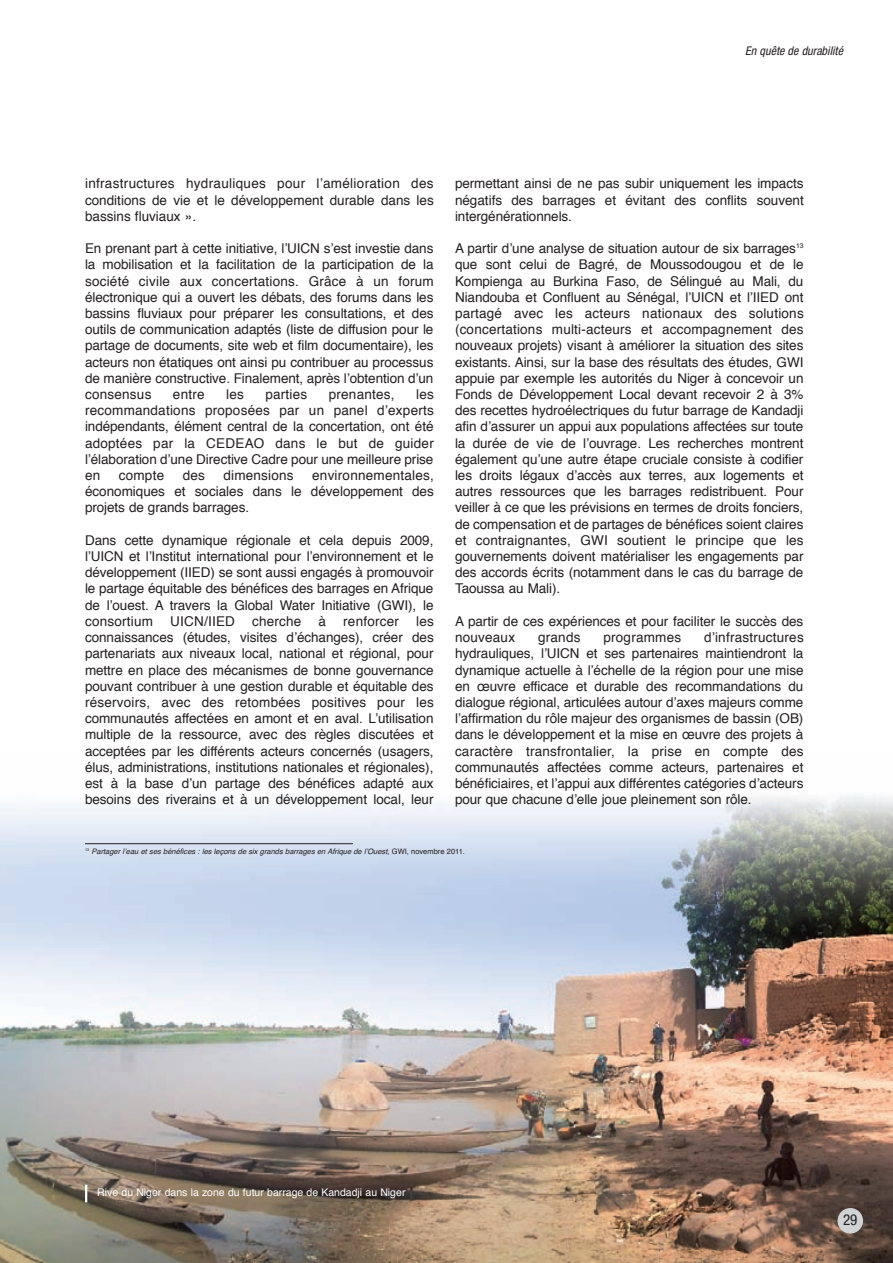
<style>
.page{position:relative;width:893px;height:1263px;background:#fff}
.page>*{position:absolute;margin:0;border:0;box-sizing:border-box;transform-origin:0 0}
.t1{font:condensed 15px "Helvetica Neue";color:#231f20}
.t2{font:13.5px/16.2px "Helvetica";letter-spacing:-.005em;color:#231f20;text-align:justify}
.t3{font:13.5px "Helvetica";letter-spacing:.015em;color:#231f20}
.t4{font:italic condensed 12px "Helvetica Neue";color:#231f20}
.t5{font:10.5px "Helvetica";color:#fff}
.t6{font:italic 7.5px "Helvetica";color:#231f20}
.s1{font-style:normal}
</style>
<div class="page">
<img style="left:0;top:796px;width:893px;height:467px">
<hr style="left:85px;top:843px;width:268px;height:1px;background:#231f20">
<svg style="left:85px;top:1185px;width:2px;height:17px"></svg>
<div style="left:837px;top:1208px;width:26px;height:25px;background:#d1d2d4;border-radius:50%"></div>
<p class="t4" style="left:745px;top:46px;width:99px">En quête de durabilité</p>
<p class="t2" style="left:85px;top:177px;width:350px">infrastructures hydrauliques pour l’amélioration des conditions de vie et le développement durable dans les bassins fluviaux ».</p>
<p class="t2" style="left:85px;top:241px;width:350px">En prenant part à cette initiative, l’UICN s’est investie dans la mobilisation et la facilitation de la participation de la société civile aux concertations. Grâce à un forum électronique qui a ouvert les débats, des forums dans les bassins fluviaux pour préparer les consultations, et des outils de communication adaptés (liste de diffusion pour le partage de documents, site web et film documentaire), les acteurs non étatiques ont ainsi pu contribuer au processus de manière constructive. Finalement, après l’obtention d’un consensus</p>
<p class="t2" style="left:85px;top:387px;width:350px;text-indent:331px">les recommandations proposées par un panel d’experts indépendants, élément central de la concertation, ont été adoptées par la CEDEAO dans le but de guider l’élaboration d’une Directive Cadre pour une meilleure prise en</p>
<p class="t2" style="left:173px;top:387px;width:33px">entre</p>
<p class="t2" style="left:226px;top:387px;width:19px">les</p>
<p class="t3" style="left:265px;top:389px;width:43px">parties</p>
<p class="t3" style="left:329px;top:389px;width:67px">prenantes,</p>
<p class="t2" style="left:119px;top:468px;width:47px">compte</p>
<p class="t2" style="left:183px;top:468px;width:24px">des</p>
<p class="t3" style="left:223px;top:470px;width:72px">dimensions</p>
<p class="t2" style="left:85px;top:468px;width:350px;text-indent:227px">environnementales, économiques et sociales dans le développement des projets de grands barrages.</p>
<p class="t2" style="left:85px;top:533px;width:350px">Dans cette dynamique régionale et cela depuis 2009, l’UICN et l’Institut international pour l’environnement et le développement (IIED) se sont aussi engagés à promouvoir le partage équitable des bénéfices des barrages en Afrique de l’ouest. A travers la Global Water Initiative (GWI), le consortium</p>
<p class="t3" style="left:170px;top:615px;width:66px">UICN/IIED</p>
<p class="t3" style="left:252px;top:615px;width:51px">cherche</p>
<p class="t2" style="left:319px;top:614px;width:9px">à</p>
<p class="t3" style="left:343px;top:615px;width:57px">renforcer</p>
<p class="t2" style="left:85px;top:614px;width:350px;text-indent:331px">les connaissances (études, visites d’échanges), créer des partenariats aux niveaux local, national et régional, pour mettre en place des mécanismes de bonne gouvernance pouvant contribuer à une gestion durable et équitable des réservoirs, avec des retombées positives pour les communautés affectées en amont et en aval. L’utilisation multiple de la ressource, avec des règles discutées et acceptées par les différents acteurs concernés (usagers, élus, administrations, institutions nationales et régionales), est à la base d’un partage des bénéfices adapté aux besoins des riverains et à un développement local, leur</p>
<p class="t2" style="left:455px;top:177px;width:350px">permettant ainsi de ne pas subir uniquement les impacts négatifs des barrages et évitant des conflits souvent intergénérationnels.</p>
<p class="t2" style="left:455px;top:241px;width:350px">A partir d’une analyse de situation autour de six barrages<sup>13 </sup>que sont celui de Bagré, de Moussodougou et de le Kompienga au Burkina Faso, de Sélingué au Mali, du Niandouba et Confluent au Sénégal, l’UICN et l’IIED ont partagé avec les acteurs nationaux des solutions (concertations multi-acteurs et accompagnement des nouveaux projets) visant à améliorer la situation des sites existants. Ainsi, sur la base des résultats des études, GWI appuie par exemple les autorités du Niger à concevoir un Fonds de Développement Local devant recevoir 2 à 3% des recettes hydroélectriques du futur barrage de Kandadji afin d’assurer un appui aux populations affectées sur toute la durée de vie de l’ouvrage. Les recherches montrent également qu’une autre étape cruciale consiste à codifier les droits légaux d’accès aux terres, aux logements et autres ressources que les barrages redistribuent. Pour veiller à ce que les prévisions en termes de droits fonciers, de compensation et de partages de bénéfices soient claires et contraignantes, GWI soutient le principe que les gouvernements doivent matérialiser les engagements par des accords écrits (notamment dans le cas du barrage de Taoussa au Mali).</p>
<p class="t2" style="left:455px;top:614px;width:350px">A partir de ces expériences et pour faciliter le succès des nouveaux</p>
<p class="t2" style="left:455px;top:630px;width:350px;text-indent:249px">d’infrastructures hydrauliques, l’UICN et ses partenaires maintiendront la dynamique actuelle à l’échelle de la région pour une mise en œuvre efficace et durable des recommandations du dialogue régional, articulées autour d’axes majeurs comme l’affirmation du rôle majeur des organismes de bassin (OB) dans le développement et la mise en œuvre des projets à caractère transfrontalier, la prise en compte des communautés affectées comme acteurs, partenaires et bénéficiaires, et l’appui aux différentes catégories d’acteurs pour que chacune d’elle joue pleinement son rôle.</p>
<p class="t2" style="left:538px;top:630px;width:44px">grands</p>
<p class="t3" style="left:603px;top:632px;width:79px">programmes</p>
<p class="t6" style="left:85px;top:848px;width:381px"><sup>13</sup> Partager l’eau et ses bénéfices : les leçons de six grands barrages en Afrique de l’Ouest<span class="s1">, GWI, novembre 2011.</span></p>
<p class="t5" style="left:97px;top:1188px;width:310px">Rive du Niger dans la zone du futur barrage de Kandadji au Niger</p>
<p class="t1" style="left:843px;top:1214px;width:16px">29</p>
</div>
